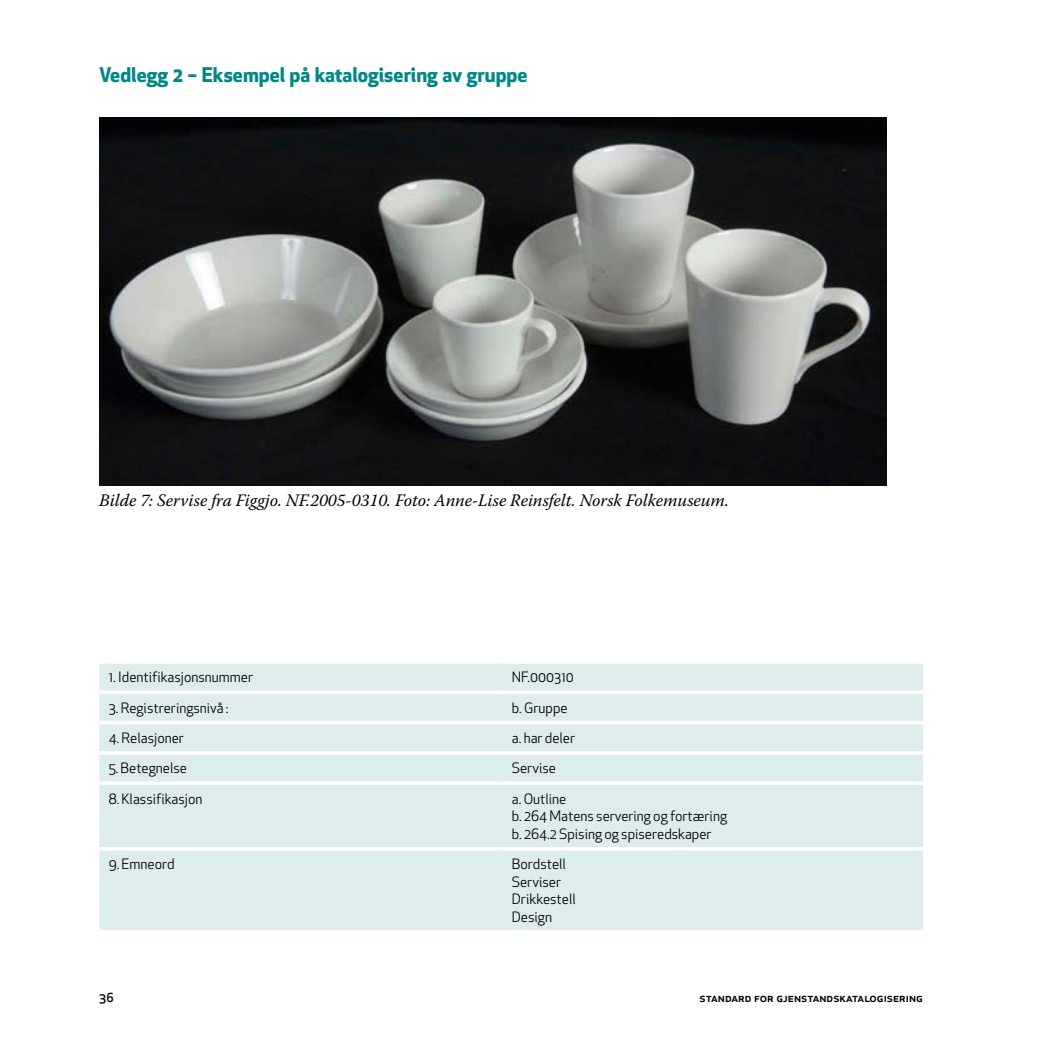
<style>
.page{position:relative;width:1042px;height:1042px;background:#fff}
.page>*{position:absolute;margin:0;border:0;box-sizing:border-box;transform-origin:0 0}
.t1{font:700 19.78px "Apex New";color:#008886}
.t2{font:italic 17.5px "Warnock Pro";color:#000}
.t3{font:14px/17.5px "Apex New";color:#000}
.t4{font:500 12.25px "Apex New";color:#000}
</style>
<div class="page">
<img style="left:99px;top:117px;width:788px;height:368px">
<div style="left:99px;top:664px;width:824px;height:266px;background:#ddedeb"></div>
<svg style="left:99px;top:690px;width:403px;height:4px"></svg>
<svg style="left:502px;top:690px;width:421px;height:4px"></svg>
<hr style="left:99px;top:721px;width:403px;height:3px;background:#fff">
<hr style="left:502px;top:721px;width:421px;height:3px;background:#fff">
<hr style="left:99px;top:751px;width:403px;height:4px;background:#f7fafa">
<hr style="left:502px;top:751px;width:421px;height:4px;background:#f7fafa">
<svg style="left:99px;top:781px;width:403px;height:4px"></svg>
<svg style="left:502px;top:781px;width:421px;height:4px"></svg>
<hr style="left:99px;top:847px;width:403px;height:3px;background:#fff">
<hr style="left:502px;top:847px;width:421px;height:3px;background:#fff">
<h1 class="t1" style="left:99px;top:60px;width:430px">Vedlegg 2 – Eksempel på katalogisering av gruppe</h1>
<p class="t2" style="left:99px;top:490px;width:631px">Bilde 7: Servise fra Figgjo. NF.2005-0310. Foto: Anne-Lise Reinsfelt. Norsk Folkemuseum.</p>
<p class="t3" style="left:109px;top:668px;width:146px">1. Identifikasjonsnummer</p>
<p class="t3" style="left:512px;top:668px;width:64px">NF.000310</p>
<p class="t3" style="left:109px;top:699px;width:121px">3. Registreringsnivå :</p>
<p class="t3" style="left:512px;top:699px;width:57px">b. Gruppe</p>
<p class="t3" style="left:109px;top:729px;width:77px">4. Relasjoner</p>
<p class="t3" style="left:512px;top:729px;width:65px">a. har deler</p>
<p class="t3" style="left:109px;top:759px;width:80px">5. Betegnelse</p>
<p class="t3" style="left:512px;top:759px;width:46px">Servise</p>
<p class="t3" style="left:109px;top:790px;width:95px">8. Klassifikasjon</p>
<p class="t3" style="left:512px;top:790px;width:217px">a. Outline<br>b. 264 Matens servering og fortæring b. 264.2 Spising og spiseredskaper</p>
<p class="t3" style="left:109px;top:855px;width:68px">9. Emneord</p>
<p class="t3" style="left:512px;top:855px;width:65px">Bordstell<br>Serviser<br>Drikkestell<br>Design</p>
<p class="t4" style="left:99px;top:989px;width:16px">36</p>
<p class="t4" style="left:699px;top:989px;width:8px">standard</p>
<p class="t4" style="left:754px;top:989px;width:8px">for</p>
<p class="t4" style="left:776px;top:989px;width:8px">gjenstandskatalogisering</p>
</div>
